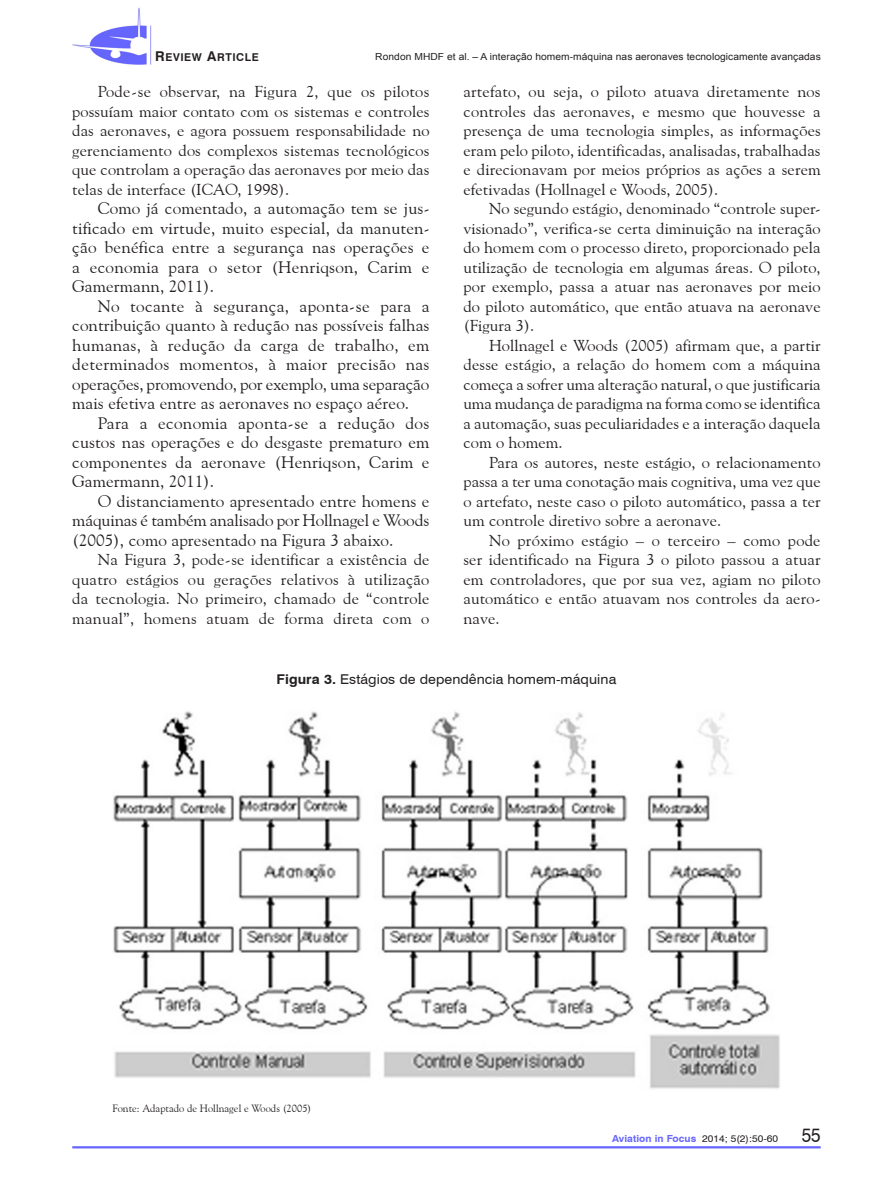
<style>
.page{position:relative;width:893px;height:1191px;background:#fff}
.page>*{position:absolute;margin:0;border:0;box-sizing:border-box;transform-origin:0 0}
.t1{font:16.5px/19.5px "Goudy Old Style BT";letter-spacing:.005em;color:#231f20;text-align:justify;scale:1.05 1}
.t2{font:15.75px/19.5px "Goudy Old Style BT";letter-spacing:.005em;color:#231f20;text-align:justify;scale:1.05 1}
.Nor-Ttab{font:13.5px "Swiss 721 BT";letter-spacing:.005em;color:#231f20;scale:1.05 1}
.t3{font:10.8px "Swiss 721 BT Bold SC800";letter-spacing:.055em;color:#231f20}
.Fonte{font:10.5px "Goudy Old Style BT";letter-spacing:.005em;color:#231f20}
.t4{font:9.75px "Arial";letter-spacing:.005em;color:#231f20;scale:1.05 1}
.t5{font:700 9.75px "Swiss 721 BT";letter-spacing:.005em;color:#6665fe;scale:1.05 1}
.s1{font-size:13.5px}
.s2{font-weight:700}
.s3{font-weight:400;color:#231f20}
.s4{font-weight:400;font-size:19.8px;color:#231f20}
</style>
<div class="page">
<hr style="left:72px;top:1146px;width:749px;height:2px;background:#6665fe">
<img style="left:72px;top:7px;width:80px;height:58px">
<img style="left:113px;top:711px;width:667px;height:378px">
<p class="t3" style="left:155px;top:50px;width:105px"><span class="s1">R</span>EVIEW <span class="s1">A</span>RTICLE</p>
<p class="t2" style="left:72px;top:82px;width:342px;text-indent:26px">Pode-se observar, na Figura 2, que os pilotos possuíam maior contato com os sistemas e controles das aeronaves, e agora possuem responsabilidade no gerenciamento dos complexos sistemas tecnológicos que controlam a operação das aeronaves por meio das telas de interface (ICAO, 1998).</p>
<p class="t1" style="left:72px;top:198px;width:342px;text-indent:26px">Como já comentado, a automação tem se jus&shy;tificado em virtude, muito especial, da manuten&shy;ção benéfica entre a segurança nas operações e a economia para o setor (Henriqson, Carim e Gamermann, 2011).</p>
<p class="t1" style="left:72px;top:296px;width:342px;text-indent:26px">No tocante à segurança, aponta-se para a contribuição quanto à redução nas possíveis falhas humanas, à redução da carga de trabalho, em determinados momentos, à maior precisão nas operações, promovendo, por exemplo, uma separação mais efetiva entre as aeronaves no espaço aéreo.</p>
<p class="t1" style="left:72px;top:413px;width:342px;text-indent:26px">Para a economia aponta-se a redução dos custos nas operações e do desgaste prematuro em componentes da aeronave (Henriqson, Carim e Gamermann, 2011).</p>
<p class="t1" style="left:72px;top:491px;width:342px;text-indent:26px">O distanciamento apresentado entre homens e máquinas é também analisado por Hollnagel e Woods (2005), como apresentado na Figura 3 abaixo.</p>
<p class="t2" style="left:72px;top:550px;width:342px;text-indent:26px">Na Figura 3, pode-se identificar a existência de quatro estágios ou gerações relativos à utilização da tecnologia. No primeiro, chamado de “controle manual”, homens atuam de forma direta com o</p>
<p class="t4" style="left:375px;top:50px;width:426px">Rondon MHDF et al. – A interação homem-máquina nas aeronaves tecnologicamente avançadas</p>
<p class="t2" style="left:463px;top:82px;width:342px">artefato, ou seja, o piloto atuava diretamente nos controles das aeronaves, e mesmo que houvesse a presença de uma tecnologia simples, as informações eram pelo piloto, identificadas, analisadas, trabalhadas e direcionavam por meios próprios as ações a serem efetivadas (Hollnagel e Woods, 2005).</p>
<p class="t2" style="left:463px;top:199px;width:342px;text-indent:26px">No segundo estágio, denominado “controle super&shy;visionado”, verifica-se certa diminuição na interação do homem com o processo direto, proporcionado pela utilização de tecnologia em algumas áreas. O piloto, por exemplo, passa a atuar nas aeronaves por meio do piloto automático, que então atuava na aeronave (Figura 3).</p>
<p class="t2" style="left:463px;top:335px;width:342px;text-indent:26px">Hollnagel e Woods (2005) afirmam que, a partir desse estágio, a relação do homem com a máquina começa a sofrer uma alteração natural, o que justificaria uma mudança de paradigma na forma como se identifica a automação, suas peculiaridades e a interação daquela com o homem.</p>
<p class="t2" style="left:463px;top:452px;width:342px;text-indent:26px">Para os autores, neste estágio, o relacionamento passa a ter uma conotação mais cognitiva, uma vez que o artefato, neste caso o piloto automático, passa a ter um controle diretivo sobre a aeronave.</p>
<p class="t2" style="left:463px;top:530px;width:342px;text-indent:26px">No próximo estágio – o terceiro – como pode ser identificado na Figura 3 o piloto passou a atuar em controladores, que por sua vez, agiam no piloto automático e então atuavam nos controles da aero&shy;nave.</p>
<p class="Nor-Ttab" style="left:277px;top:671px;width:325px"><span class="s2">Figura 3.</span> Estágios de dependência homem-máquina</p>
<p class="Fonte" style="left:113px;top:1102px;width:200px">Fonte: Adaptado de Hollnagel e Woods (2005)</p>
<p class="t5" style="left:612px;top:1132px;width:200px">Aviation in Focus <span class="s3">2014; 5(2):50-60</span> <span class="s4">55</span></p>
</div>
